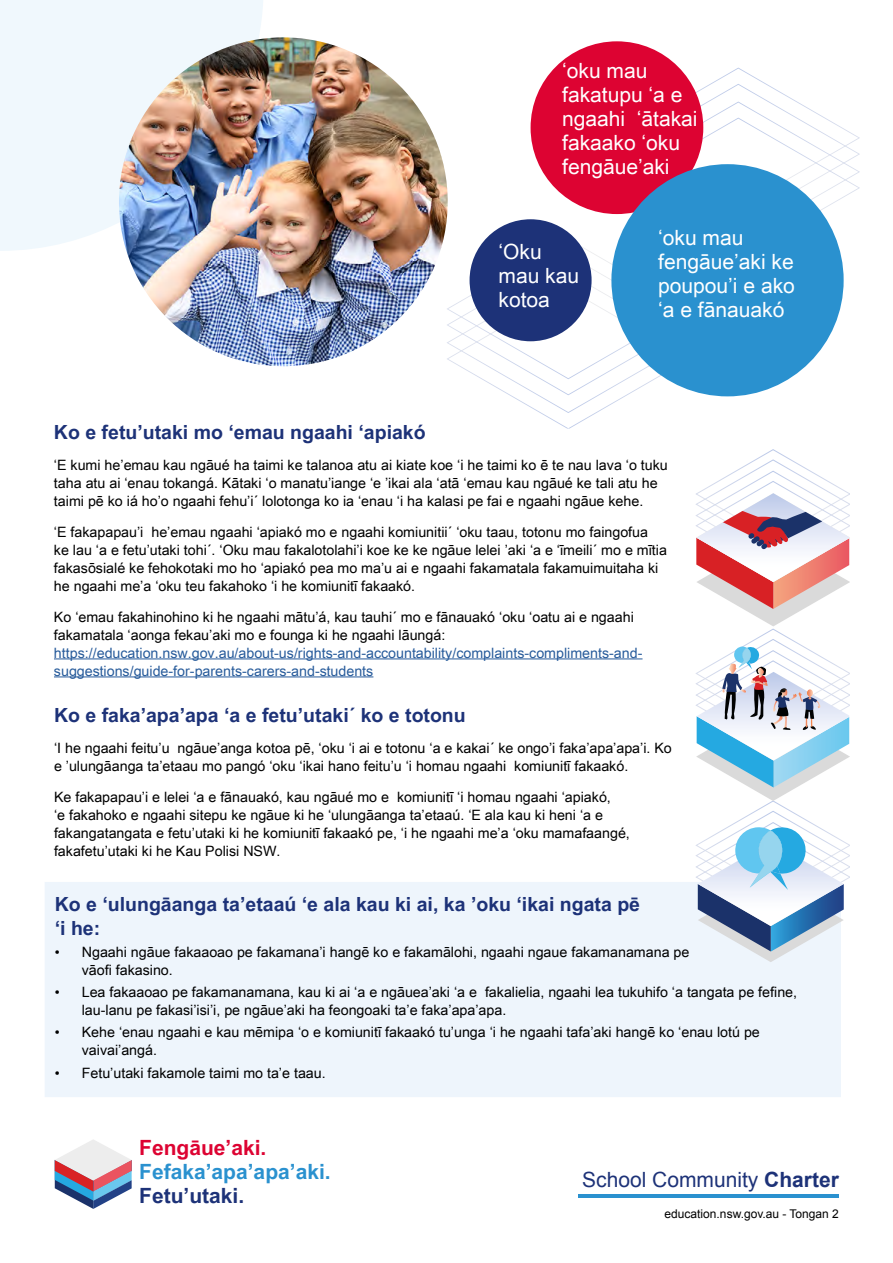
<style>
.page{position:relative;width:893px;height:1263px;background:#fff}
.page>*{position:absolute;margin:0;border:0;box-sizing:border-box;transform-origin:0 0}
.White_circle{font:21px/24px "Arial Unicode MS";color:#fff}
.t1{font:21px "Arial";color:#1d3278}
.t2{font:700 21px "Arial Unicode MS";color:#2a91cf}
.t3{font:700 21px "Arial Unicode MS";color:#dd0332}
.t4{font:700 21px "Arial Unicode MS";color:#1d3278}
.Heading_2{font:700 19.5px/23.4px "Arial Unicode MS";color:#1d3278}
.Text{font:14.25px/18px "Arial Unicode MS";color:#000}
.Text-2{font:14.25px "Arial Unicode MS";color:#275b9b}
.t5{font:12px "Arial";color:#000}
.s1{font-weight:700}
</style>
<div class="page">
<div style="left:0;top:0;width:263px;height:251px;background:#f0f8fd"></div>
<img style="left:119px;top:37px;width:329px;height:329px;border-radius:164px">
<svg style="left:446px;top:68px;width:414px;height:361px"></svg>
<div style="left:531px;top:41px;width:172px;height:173px;background:#dd0332;border-radius:50%"></div>
<div style="left:611px;top:164px;width:233px;height:232px;background:#2a91cf;border-radius:50%"></div>
<div style="left:470px;top:219px;width:122px;height:122px;background:#1d3278;border-radius:50%"></div>
<div style="left:45px;top:882px;width:796px;height:215px;background:#eef5fc"></div>
<hr style="left:54px;top:658px;width:588px;height:1px;background:#275b9b">
<hr style="left:54px;top:676px;width:319px;height:1px;background:#275b9b">
<hr style="left:578px;top:1194px;width:261px;height:3px;background:#2a91cf">
<svg style="left:695px;top:449px;width:154px;height:513px"></svg>
<svg style="left:55px;top:1140px;width:77px;height:69px"></svg>
<p class="White_circle" style="left:562px;top:59px;width:87px">‘oku mau</p>
<p class="White_circle" style="left:562px;top:83px;width:122px">fakatupu ea‘</p>
<p class="White_circle" style="left:637px;top:107px;width:62px">‘ātakai</p>
<p class="White_circle" style="left:562px;top:107px;width:119px">ngaahi fakaako ‘oku fengāue’aki</p>
<p class="White_circle" style="left:499px;top:239px;width:82px">‘Oku mau kau kotoa</p>
<p class="White_circle" style="left:658px;top:225px;width:138px">‘oku mau fengāue’aki ke poupou ei’ ako<br>ea‘ fānauakó</p>
<h2 class="Heading_2" style="left:54px;top:421px;width:373px">Ko e fetu’utaki mo ‘emau ngaahi ‘apiakó</h2>
<p class="Text" style="left:54px;top:456px;width:615px">E‘ kumi he’emau kau ngāué ha taimi ke talanoa atu ai kiate koe i‘ he taimi ko teē nau lava o‘ tuku taha atu ai ‘enau tokangá. Kātaki o‘ manatu’iange e‘ ’ikai ala ‘atā ‘emau kau ngāué ke tali atu he taimi pē ko iá ho o’ ngaahi fehu ´ i’ lolotonga ko ia ‘enau i‘ ha kalasi pe fai e ngaahi ngāue kehe.</p>
<p class="Text" style="left:151px;top:522px;width:498px">he’emau ngaahi ‘apiakó mo e ngaahi komiunitii´ ‘oku taau, totonu mo faingofua</p>
<p class="Text" style="left:54px;top:522px;width:614px">E‘ fakapapau i’<br>ke lau ea‘ fetu’utaki tohi ‘.´ Oku mau fakalotolahi i’ koe ke ke ngāue lelei ’aki ea‘ ‘īmeili´ mo e mītia fakasōsialé ke fehokotaki mo ho ‘apiakó pea mo ma u’ ai e ngaahi fakamatala fakamuimuitaha ki he ngaahi me a’ ‘oku teu fakahoko i‘ he komiunitī fakaakó.</p>
<p class="Text" style="left:54px;top:607px;width:581px">Ko ‘emau fakahinohino ki he ngaahi mātu ,á’ kau tauhi´ mo e fānauakó ‘oku ‘oatu ai e ngaahi fakamatala ‘aonga fekau’aki mo e founga ki he ngaahi lāungá:</p>
<p class="Text-2" style="left:54px;top:660px;width:321px">suggestions/guide-for-parents-carers-and-students</p>
<p class="Text-2" style="left:54px;top:642px;width:590px">https://education.nsw.gov.au/about-us/rights-and-accountability/complaints-compliments-and-</p>
<h2 class="Heading_2" style="left:54px;top:704px;width:413px">Ko e faka’apa’apa a‘ e fetu’utaki´ ko e totonu</h2>
<p class="Text" style="left:178px;top:739px;width:496px">ngāue’anga kotoa pē ‘, oku i‘ ai e totonu ea‘ kakai´ ke ongo i’ faka’apa’apa .i’ K o</p>
<p class="Text" style="left:54px;top:739px;width:117px">I‘ he ngaahi feitu u’</p>
<p class="Text" style="left:54px;top:757px;width:454px">e ’ulungāanga ta’etaau mo pangó ‘oku ‘ikai hano feitu u’ i‘ homau ngaahi</p>
<p class="Text" style="left:397px;top:788px;width:215px">komiunitī i‘ homau ngaahi ‘apiakó,</p>
<p class="Text" style="left:514px;top:757px;width:116px">komiunitī fakaakó.</p>
<p class="Text" style="left:54px;top:788px;width:577px">Ke fakapapau ei’ lelei ea‘ fānauakó, kau ngāué mo e<br>e‘ fakahoko e ngaahi sitepu ke ngāue ki he ‘ulungāanga ta’etaaú E‘. ala kau ki heni ea‘ fakangatangata e fetu’utaki ki he komiunitī fakaakó pe i‘, he ngaahi me a’ ‘oku mamafaangé, fakafetu’utaki ki he Kau Polisi NSW.</p>
<h2 class="Heading_2" style="left:55px;top:893px;width:587px">Ko e ‘ulungāanga ta’etaaú e‘ ala kau ki ai, ka ’oku ‘ikai ngata pē i‘ he:</h2>
<p class="Text" style="left:82px;top:942px;width:609px">Ngaahi ngāue fakaaoao pe fakamana i’ hangē ko e fakamālohi, ngaahi ngaue fakamanamana pe</p>
<p class="Text" style="left:55px;top:942px;width:6px">•</p>
<p class="Text" style="left:55px;top:983px;width:6px">•</p>
<p class="Text" style="left:55px;top:1023px;width:6px">•</p>
<p class="Text" style="left:55px;top:1063px;width:6px">•</p>
<p class="Text" style="left:82px;top:960px;width:93px">vāofi fakasino.</p>
<p class="Text" style="left:82px;top:983px;width:397px">Lea fakaaoao pe fakamanamana, kau ki ai ea‘ ngāuea’aki ea‘</p>
<p class="Text" style="left:485px;top:983px;width:314px">fakalielia, ngaahi lea tukuhifo a‘ tangata pe fefine,</p>
<p class="Text" style="left:82px;top:1001px;width:426px">lau-lanu pe fakasi’isi ,i’ pe ngāue’aki ha feongoaki ta e’ faka’apa’apa.</p>
<p class="Text" style="left:82px;top:1023px;width:680px">Kehe ‘enau ngaahi e kau mēmipa eo‘ komiunitī fakaakó tu’unga i‘ he ngaahi tafa’aki hangē ko ‘enau lotú pe</p>
<p class="Text" style="left:82px;top:1041px;width:77px">vaivai’angá.</p>
<p class="Text" style="left:82px;top:1063px;width:245px">Fetu’utaki fakamole taimi mo ta e’ taau.</p>
<h1 class="t3" style="left:139px;top:1132px;width:129px">Fengāue’aki.</h1>
<h1 class="t2" style="left:139px;top:1156px;width:193px">Fefaka’apa’apa’aki.</h1>
<h1 class="t4" style="left:139px;top:1180px;width:107px">Fetu’utaki.</h1>
<h1 class="t1" style="left:582px;top:1165px;width:258px">School Community <span class="s1">Charter</span></h1>
<p class="t5" style="left:665px;top:1205px;width:176px">education.nsw.gov.au - Tongan 2</p>
</div>
